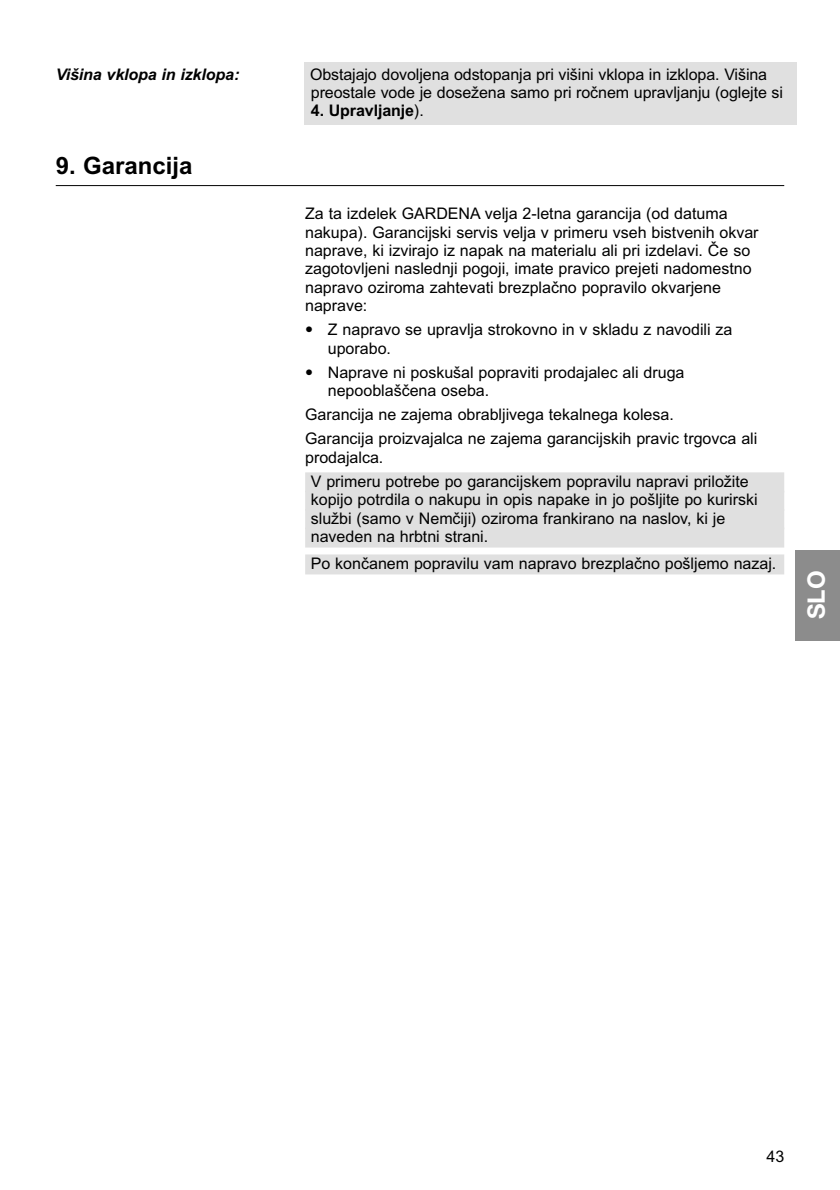
<style>
.page{position:relative;width:840px;height:1190px;background:#fff}
.page>*{position:absolute;margin:0;border:0;box-sizing:border-box;transform-origin:0 0}
.t1{font:700 24px "Arial CE";color:#000}
.t2{font:700 24px "Helvetica Neue";color:#fff}
.t3{font:16px/18.4px "Arial CE";color:#000}
.t4{font:italic 700 16px "Arial CE";letter-spacing:-.005em;color:#000}
.t5{font:700 16px "Arial CE";letter-spacing:-.005em;color:#000}
.s1{font-weight:400}
.s2{font-family:"Helvetica Neue";font-weight:700}
</style>
<div class="page">
<div style="left:796px;top:550px;width:44px;height:90px;background:#8c8c8c"></div>
<div style="left:305px;top:472px;width:479px;height:20px;background:#e0e0e0"></div>
<div style="left:305px;top:491px;width:479px;height:20px;background:#e0e0e0"></div>
<div style="left:305px;top:509px;width:479px;height:20px;background:#e0e0e0"></div>
<div style="left:305px;top:528px;width:479px;height:20px;background:#e0e0e0"></div>
<div style="left:305px;top:554px;width:479px;height:20px;background:#e0e0e0"></div>
<hr style="left:56px;top:185px;width:728px;height:1px;background:#000">
<div style="left:305px;top:62px;width:492px;height:62px;background:#e0e0e0"></div>
<p class="t4" style="left:56px;top:68px;width:185px">Višina vklopa in izklopa:</p>
<p class="t3" style="left:310px;top:66px;width:475px">Obstajajo dovoljena odstopanja pri višini vklopa in izklopa. Višina preostale vode je dosežena samo pri ročnem upravljanju (oglejte si</p>
<p class="t5" style="left:311px;top:105px;width:114px">4. Upravljanje<span class="s1">).</span></p>
<h1 class="t1" style="left:56px;top:156px;width:138px">9. Garancija</h1>
<p class="t3" style="left:305px;top:206px;width:455px">Za ta izdelek GARDENA velja 2-letna garancija (od datuma nakupa). Garancijski servis velja v primeru vseh bistvenih okvar naprave, ki izvirajo iz napak na materialu ali pri izdelavi. Če so zagotovljeni naslednji pogoji, imate pravico prejeti nadomestno napravo oziroma zahtevati brezplačno popravilo okvarjene naprave:</p>
<p class="t3" style="left:328px;top:322px;width:406px;text-indent:-23px"><span class="s2">•</span> Z napravo se upravlja strokovno in v skladu z navodili za uporabo.</p>
<p class="t3" style="left:328px;top:365px;width:358px;text-indent:-23px"><span class="s2">•</span> Naprave ni poskušal popraviti prodajalec ali druga nepooblaščena oseba.</p>
<p class="t3" style="left:305px;top:404px;width:454px;line-height:24px">Garancija ne zajema obrabljivega tekalnega kolesa.<br>Garancija proizvajalca ne zajema garancijskih pravic trgovca ali</p>
<p class="t3" style="left:311px;top:447px;width:439px;line-height:24px;text-indent:-6px">prodajalca.<br>V primeru potrebe po garancijskem popravilu napravi priložite</p>
<p class="t3" style="left:311px;top:492px;width:448px">kopijo potrdila o nakupu in opis napake in jo pošljite po kurirski službi (samo v Nemčiji) oziroma frankirano na naslov, ki je naveden na hrbtni strani.</p>
<p class="t3" style="left:311px;top:556px;width:467px">Po končanem popravilu vam napravo brezplačno pošljemo nazaj.</p>
<h1 class="t2" style="left:808px;top:619px;width:50px;rotate:-90deg">SLO</h1>
<p class="t3" style="left:766px;top:1149px;width:19px">43</p>
</div>
